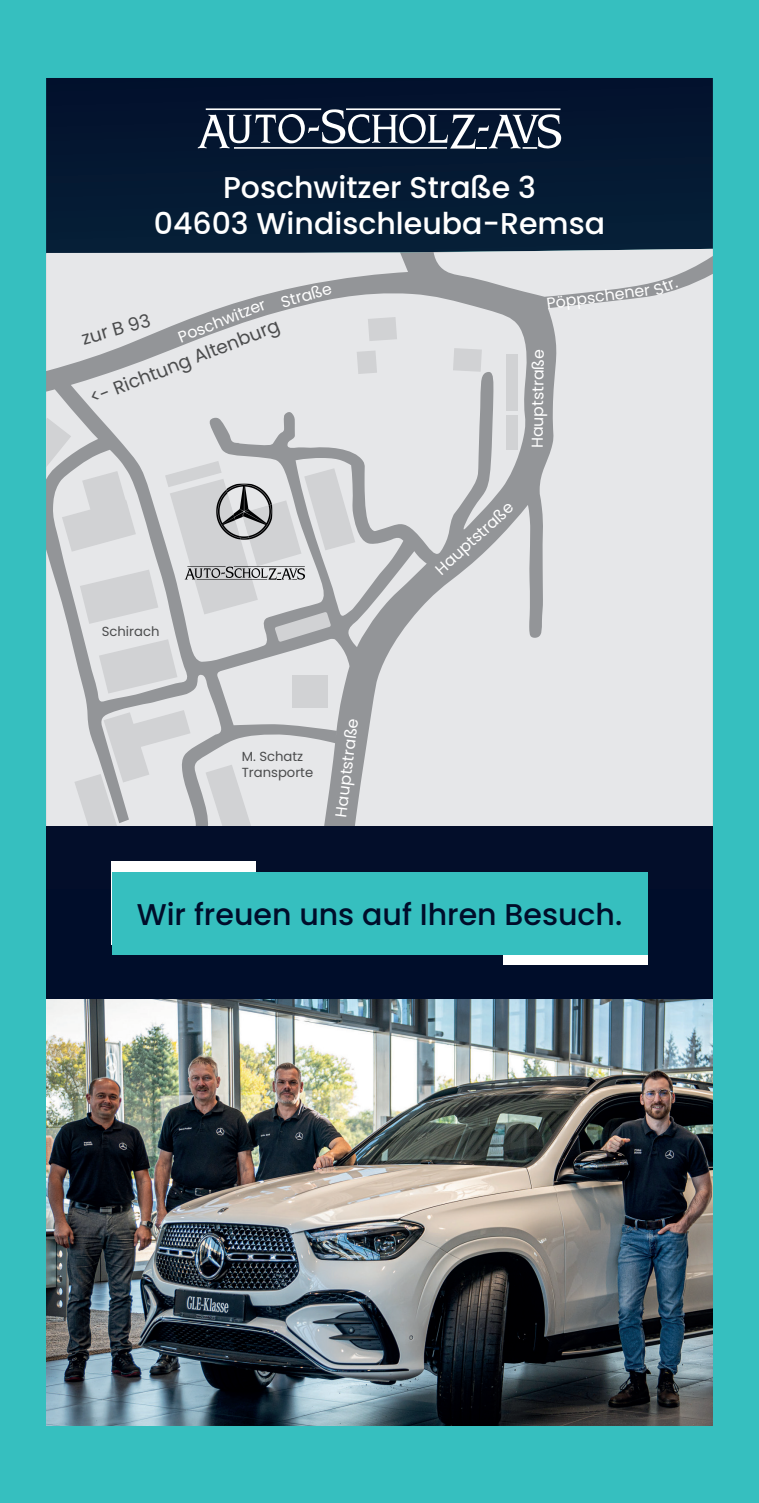
<style>
.page{position:relative;width:759px;height:1503px;background:#fff}
.page>*{position:absolute;margin:0;border:0;box-sizing:border-box;transform-origin:0 0}
.t1{font:500 30px/36px "Poppins";color:#fff;text-align:center}
.t2{font:500 30px "Poppins";color:#000d2a}
.t3{font:18.5px "Poppins";color:#4b4c4d}
.t4{font:15.75px "Poppins";color:#fff}
.t5{font:13.25px/15.8px "Poppins";color:#4b4c4d}
</style>
<div class="page">
<div style="left:0;top:0;width:758px;height:1502px;background:#36bfbf"></div>
<svg style="left:46px;top:78px;width:666px;height:171px;background:#041832"></svg>
<hr style="left:206px;top:108px;width:115px;height:2px;background:#fff">
<hr style="left:346px;top:108px;width:214px;height:2px;background:#fff">
<svg style="left:198px;top:109px;width:363px;height:40px;background:#495568"></svg>
<div style="left:71px;top:374px;width:275px;height:15px;background:#e6e7e9"></div>
<svg style="left:433px;top:249px;width:279px;height:25px;background:#d4d7da"></svg>
<svg style="left:346px;top:274px;width:366px;height:552px;background:#dcdddf"></svg>
<svg style="left:453px;top:348px;width:28px;height:24px"></svg>
<svg style="left:46px;top:252px;width:362px;height:122px;background:#d6d7da"></svg>
<div style="left:506px;top:354px;width:11px;height:56px;background:#d1d2d4"></div>
<div style="left:506px;top:415px;width:11px;height:35px;background:#d1d2d4"></div>
<svg style="left:46px;top:389px;width:380px;height:437px;background:#d1d2d4"></svg>
<img style="left:241px;top:483px;width:31px;height:57px">
<img style="left:216px;top:483px;width:25px;height:57px">
<img style="left:242px;top:504px;width:30px;height:36px">
<div style="left:46px;top:887px;width:666px;height:240px;background:#000d2a"></div>
<div style="left:46px;top:826px;width:666px;height:62px;background:#030e2a"></div>
<img style="left:46px;top:999px;width:666px;height:425px">
<div style="left:111px;top:861px;width:145px;height:83px;background:#fff"></div>
<div style="left:503px;top:883px;width:144px;height:82px;background:#fff"></div>
<div style="left:111px;top:872px;width:536px;height:82px;background:#36bfbf"></div>
<h1 class="t1" style="left:154px;top:169px;width:452px">Poschwitzer Straße 3<br>04603 Windischleuba-Remsa</h1>
<p class="t4" style="left:279px;top:293px;width:54px;rotate:-16deg">Straße</p>
<p class="t4" style="left:651px;top:282px;width:26px;rotate:-21deg">Str.</p>
<p class="t4" style="left:545px;top:295px;width:106px;rotate:-8deg">Pöppschener</p>
<p class="t4" style="left:175px;top:328px;width:94px;rotate:-21deg">Poschwitzer</p>
<p class="t3" style="left:79px;top:328px;width:72px;rotate:-16deg">zur B 93</p>
<p class="t3" style="left:86px;top:387px;width:204px;rotate:-21deg">&lt;- Richtung Altenburg</p>
<p class="t4" style="left:527px;top:448px;width:101px;rotate:-89deg">Hauptstraße</p>
<p class="t5" style="left:102px;top:623px;width:59px">Schirach</p>
<p class="t5" style="left:242px;top:748px;width:73px">M. Schatz<br>Transporte</p>
<p class="t4" style="left:331px;top:815px;width:101px;rotate:-83deg">Hauptstraße</p>
<p class="t4" style="left:431px;top:564px;width:101px;rotate:-42deg">Hauptstraße</p>
<h1 class="t2" style="left:137px;top:896px;width:487px">Wir freuen uns auf Ihren Besuch.</h1>
</div>
